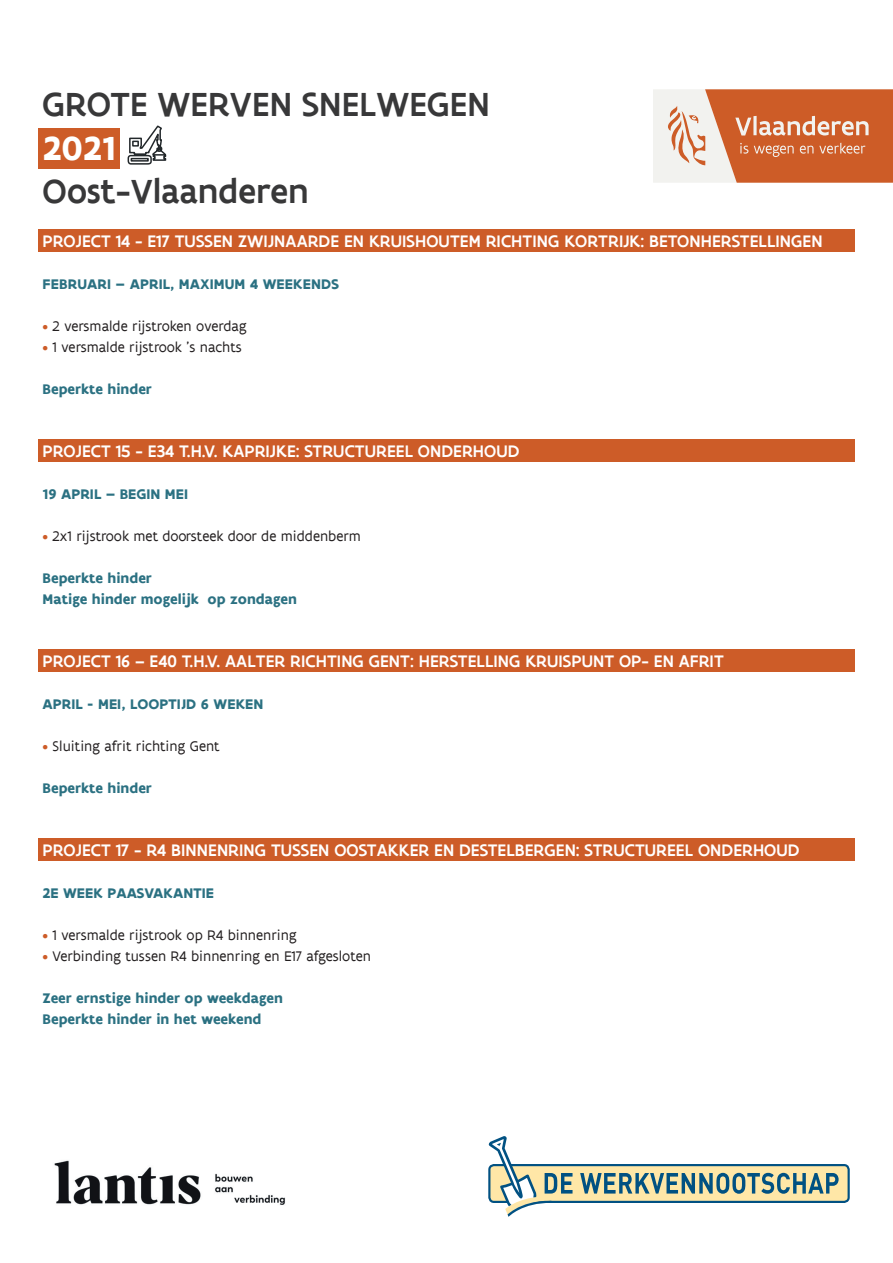
<style>
.page{position:relative;width:893px;height:1263px;background:#fff}
.page>*{position:absolute;margin:0;border:0;box-sizing:border-box;transform-origin:0 0}
.t1{font:500 36px "Flanders Art Sans";letter-spacing:.005em;color:#383839}
.t2{font:700 36px "Flanders Art Sans";color:#fff}
.t3{font:500 18px "Flanders Art Sans";letter-spacing:.005em;color:#fff}
.t4{font:700 15px/21px "Flanders Art Sans";color:#2b7182}
.t5{font:15px "Flanders Art Sans";color:#231f20}
.s1{color:#cd5c28}
</style>
<div class="page">
<div style="left:38px;top:128px;width:82px;height:40px;background:#cd5c28"></div>
<div style="left:38px;top:230px;width:817px;height:22px;background:#cd5c28"></div>
<div style="left:38px;top:440px;width:817px;height:22px;background:#cd5c28"></div>
<div style="left:38px;top:650px;width:817px;height:22px;background:#cd5c28"></div>
<div style="left:38px;top:839px;width:817px;height:22px;background:#cd5c28"></div>
<svg style="left:127px;top:125px;width:40px;height:40px"></svg>
<svg style="left:653px;top:89px;width:240px;height:94px"></svg>
<img style="left:54px;top:1160px;width:231px;height:45px">
<svg style="left:488px;top:1136px;width:351px;height:81px"></svg>
<h1 class="t1" style="left:43px;top:82px;width:449px">GROTE WERVEN SNELWEGEN</h1>
<h1 class="t2" style="left:43px;top:125px;width:75px">2021</h1>
<h1 class="t1" style="left:43px;top:169px;width:267px">Oost-Vlaanderen</h1>
<p class="t3" style="left:43px;top:230px;width:781px">PROJECT 14 - E17 TUSSEN ZWIJNAARDE EN KRUISHOUTEM RICHTING KORTRIJK: BETONHERSTELLINGEN</p>
<p class="t4" style="left:43px;top:274px;width:298px">FEBRUARI – APRIL, MAXIMUM 4 WEEKENDS</p>
<p class="t5" style="left:43px;top:317px;width:206px"><span class="s1">•</span> 2 versmalde rijstroken overdag</p>
<p class="t5" style="left:43px;top:338px;width:201px"><span class="s1">•</span> 1 versmalde rijstrook ’s nachts</p>
<p class="t4" style="left:43px;top:379px;width:111px">Beperkte hinder</p>
<p class="t3" style="left:43px;top:440px;width:478px">PROJECT 15 - E34 T.H.V. KAPRIJKE: STRUCTUREEL ONDERHOUD</p>
<p class="t4" style="left:43px;top:484px;width:147px">19 APRIL – BEGIN MEI</p>
<p class="t5" style="left:43px;top:527px;width:320px"><span class="s1">•</span> 2x1 rijstrook met doorsteek door de middenberm</p>
<p class="t4" style="left:43px;top:568px;width:256px">Beperkte hinder<br>Matige hinder mogelijk op zondagen</p>
<p class="t3" style="left:43px;top:650px;width:683px">PROJECT 16 – E40 T.H.V. AALTER RICHTING GENT: HERSTELLING KRUISPUNT OP- EN AFRIT</p>
<p class="t4" style="left:43px;top:694px;width:222px">APRIL - MEI, LOOPTIJD 6 WEKEN</p>
<p class="t5" style="left:43px;top:737px;width:179px"><span class="s1">•</span> Sluiting afrit richting Gent</p>
<p class="t4" style="left:43px;top:778px;width:111px">Beperkte hinder</p>
<p class="t3" style="left:43px;top:839px;width:758px">PROJECT 17 - R4 BINNENRING TUSSEN OOSTAKKER EN DESTELBERGEN: STRUCTUREEL ONDERHOUD</p>
<p class="t4" style="left:43px;top:883px;width:173px">2E WEEK PAASVAKANTIE</p>
<p class="t5" style="left:43px;top:926px;width:256px"><span class="s1">•</span> 1 versmalde rijstrook op R4 binnenring</p>
<p class="t5" style="left:43px;top:947px;width:330px"><span class="s1">•</span> Verbinding tussen R4 binnenring en E17 afgesloten</p>
<p class="t4" style="left:43px;top:988px;width:242px">Zeer ernstige hinder op weekdagen<br>Beperkte hinder in het weekend</p>
</div>
